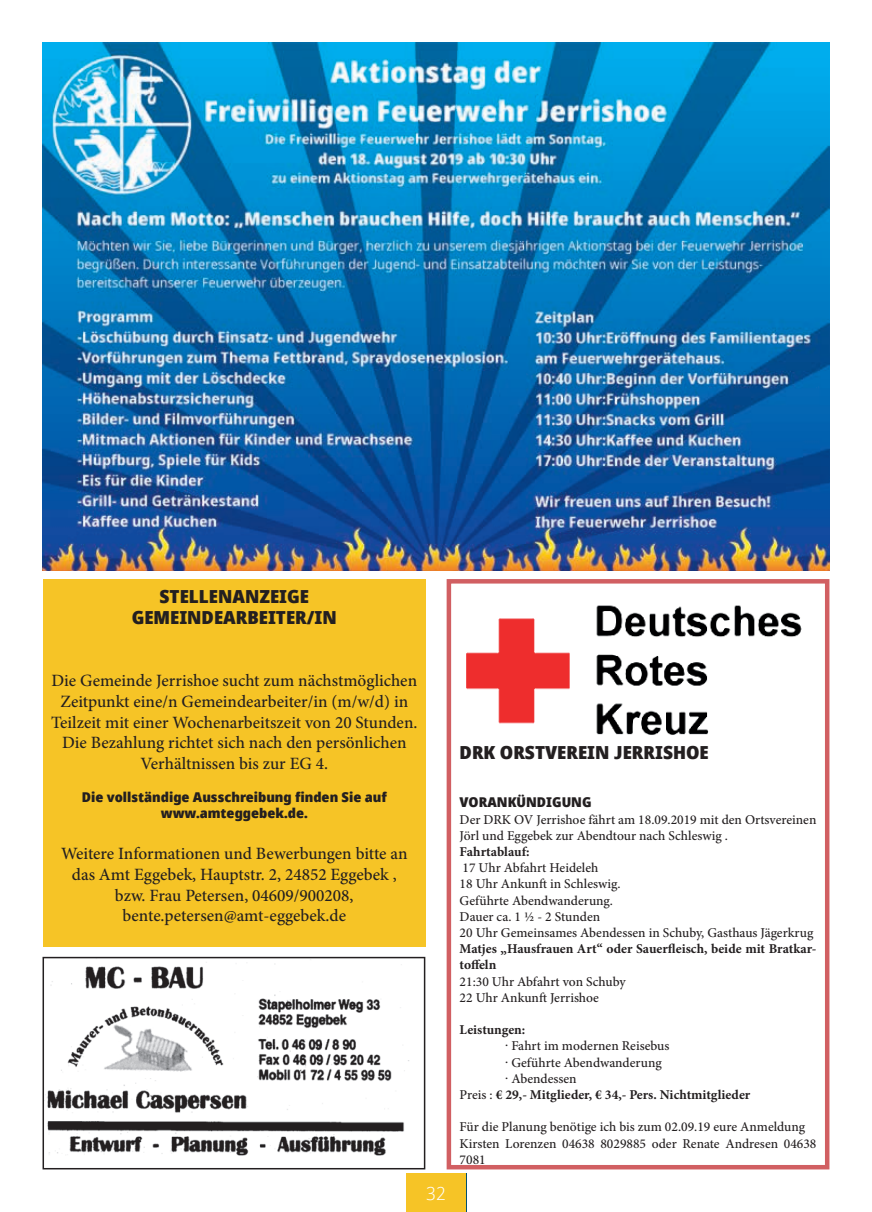
<style>
.page{position:relative;width:872px;height:1212px;background:#fff}
.page>*{position:absolute;margin:0;border:0;box-sizing:border-box;transform-origin:0 0}
.t1{font:900 18px/21.6px "Avrile Sans";color:#231f20;text-align:center}
.t2{font:300 18px "Avrile Sans";color:#fff}
.t3{font:500 17.25px/20.7px "Minion Pro";color:#231f20;text-align:center}
.t4{font:500 13.5px/16.2px "Minion Pro";color:#231f20}
.t5{font:700 13.5px/16.2px "Minion Pro";color:#231f20}
.t6{font:900 13.5px/16.2px "Avrile Sans";color:#231f20;text-align:center}
.s1{font-weight:500}
</style>
<div class="page">
<div style="left:406px;top:1174px;width:60px;height:38px;background:#f6c426"></div>
<svg style="left:446px;top:579px;width:383px;height:590px"></svg>
<hr style="left:871px;top:0;width:1px;height:91px;background:#51a7b0">
<div style="left:43px;top:579px;width:382px;height:367px;background:#f6c426"></div>
<svg style="left:43px;top:957px;width:382px;height:212px"></svg>
<img style="left:452px;top:587px;width:361px;height:156px">
<img style="left:43px;top:43px;width:786px;height:527px">
<h1 class="t1" style="left:132px;top:585px;width:207px">STELLENANZEIGE<br>GEMEINDEARBEITER/IN</h1>
<p class="t3" style="left:51px;top:670px;width:368px">Die Gemeinde Jerrishoe sucht zum nächstmöglichen Zeitpunkt eine/n Gemeindearbeiter/in (m/w/d) in Teilzeit mit einer Wochenarbeitszeit von 20 Stunden.<br>Die Bezahlung richtet sich nach den persönlichen Verhältnissen bis zur EG 4.</p>
<p class="t6" style="left:82px;top:788px;width:306px">Die vollständige Ausschreibung finden Sie auf www.amteggebek.de.</p>
<p class="t3" style="left:61px;top:843px;width:348px">Weitere Informationen und Bewerbungen bitte an das Amt Eggebek, Hauptstr. 2, 24852 Eggebek , bzw. Frau Petersen, 04609/900208, bente.petersen@amt-eggebek.de</p>
<h1 class="t2" style="left:426px;top:1181px;width:21px">32</h1>
<h1 class="t1" style="left:459px;top:741px;width:251px">DRK ORSTVEREIN JERRISHOE</h1>
<p class="t6" style="left:459px;top:794px;width:133px">VORANKÜNDIGUNG</p>
<p class="t4" style="left:459px;top:811px;width:358px">Der DRK OV Jerrishoe fährt am 18.09.2019 mit den Ortsvereinen<br>Jörl und Eggebek zur Abendtour nach Schleswig .</p>
<p class="t5" style="left:459px;top:843px;width:71px">Fahrtablauf:</p>
<p class="t4" style="left:459px;top:860px;width:355px">17 Uhr Abfahrt Heideleh<br>18 Uhr Ankunft in Schleswig.<br>Geführte Abendwanderung.<br>Dauer ca. 1 ½ - 2 Stunden<br>20 Uhr Gemeinsames Abendessen in Schuby, Gasthaus Jägerkrug</p>
<p class="t5" style="left:459px;top:941px;width:358px">Matjes „Hausfrauen Art“ oder Sauerfleisch, beide mit Bratkar&shy;toffeln</p>
<p class="t4" style="left:459px;top:973px;width:167px">21:30 Uhr Abfahrt von Schuby<br>22 Uhr Ankunft Jerrishoe</p>
<p class="t5" style="left:459px;top:1022px;width:67px">Leistungen:</p>
<p class="t4" style="left:505px;top:1038px;width:166px">· Fahrt im modernen Reisebus</p>
<p class="t4" style="left:505px;top:1054px;width:158px">· Geführte Abendwanderung</p>
<p class="t4" style="left:505px;top:1070px;width:73px">· Abendessen</p>
<p class="t5" style="left:459px;top:1086px;width:292px"><span class="s1">Preis :</span> € 29,- Mitglieder, € 34,- Pers. Nichtmitglieder</p>
<p class="t4" style="left:459px;top:1119px;width:358px">Für die Planung benötige ich bis zum 02.09.19 eure Anmeldung<br>Kirsten Lorenzen 04638 8029885 oder Renate Andresen 04638<br>7081</p>
</div>
